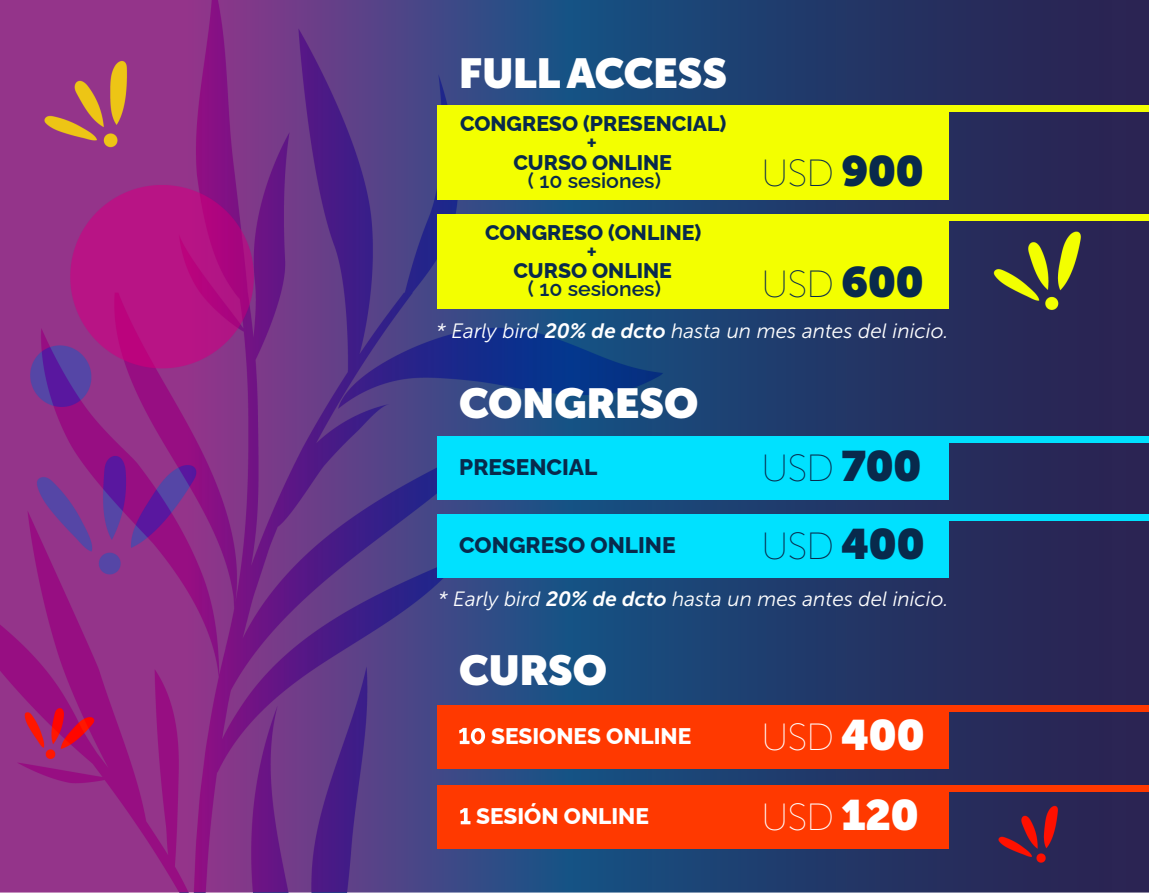
<style>
.page{position:relative;width:1149px;height:893px;background:#fff}
.page>*{position:absolute;margin:0;border:0;box-sizing:border-box;transform-origin:0 0}
.t1{font:900 41.7px "Museo Sans Display";color:#fff}
.t2{font:300 37.8px "Museo Sans Display";color:#082a4c}
.t3{font:300 37.8px "Museo Sans Display";color:#fff}
.t4{font:600 25.5px "Raleway";color:#082a4c}
.t5{font:800 22.65px "Raleway";color:#fff}
.t6{font:800 22.65px "Raleway";color:#082a4c}
.t7{font:800 21.15px "Raleway";color:#082a4c}
.t8{font:600 21.15px "Raleway";color:#082a4c}
.t9{font:italic 20.7px "Museo Sans 300";color:#fff}
.t10{font:italic 20.55px "Museo Sans 300";color:#fff}
.s1{font-weight:900;font-size:42.45px}
.s2{font-family:"Museo Sans 700"}
</style>
<div class="page">
<img style="left:0;top:0;width:1148px;height:893px">
<div style="left:437px;top:214px;width:511px;height:94px;background:#f3ff00"></div>
<div style="left:606px;top:214px;width:542px;height:6px;background:#f3ff00"></div>
<div style="left:437px;top:436px;width:511px;height:64px;background:#00e1ff"></div>
<div style="left:605px;top:436px;width:543px;height:7px;background:#00e1ff"></div>
<div style="left:437px;top:514px;width:511px;height:64px;background:#00e1ff"></div>
<div style="left:605px;top:514px;width:543px;height:7px;background:#00e1ff"></div>
<div style="left:437px;top:705px;width:511px;height:64px;background:#ff3900"></div>
<div style="left:606px;top:705px;width:542px;height:7px;background:#ff3900"></div>
<svg style="left:459px;top:728px;width:26px;height:16px"></svg>
<div style="left:437px;top:785px;width:511px;height:63px;background:#ff3900"></div>
<div style="left:606px;top:785px;width:542px;height:6px;background:#ff3900"></div>
<svg style="left:460px;top:808px;width:10px;height:16px"></svg>
<div style="left:437px;top:105px;width:511px;height:95px;background:#f3ff00"></div>
<div style="left:605px;top:105px;width:543px;height:7px;background:#f3ff00"></div>
<h1 class="t1" style="left:459px;top:49px;width:269px">FULLACCESS</h1>
<p class="t7" style="left:460px;top:107px;width:268px">CONGRESO (PRESENCIAL)</p>
<p class="t4" style="left:586px;top:123px;width:12px">+</p>
<p class="t7" style="left:513px;top:146px;width:160px">CURSO ONLINE</p>
<p class="t8" style="left:527px;top:163px;width:135px">( 10 sesiones)</p>
<p class="t7" style="left:485px;top:215px;width:218px">CONGRESO (ONLINE)</p>
<p class="t4" style="left:586px;top:231px;width:12px">+</p>
<p class="t7" style="left:513px;top:254px;width:160px">CURSO ONLINE</p>
<p class="t8" style="left:527px;top:272px;width:135px">( 10 sesiones)</p>
<h2 class="t2" style="left:761px;top:153px;width:163px">USD <span class="s1">900</span></h2>
<h2 class="t2" style="left:761px;top:263px;width:163px">USD <span class="s1">600</span></h2>
<p class="t9" style="left:436px;top:319px;width:513px">* Early bird <span class="s2">20% de dcto</span> hasta un mes antes del inicio.</p>
<h1 class="t1" style="left:459px;top:379px;width:240px">CONGRESO</h1>
<p class="t6" style="left:459px;top:449px;width:139px">PRESENCIAL</p>
<h2 class="t2" style="left:761px;top:448px;width:161px">USD <span class="s1">700</span></h2>
<p class="t6" style="left:459px;top:527px;width:218px">CONGRESO ONLINE</p>
<h2 class="t2" style="left:761px;top:526px;width:164px">USD <span class="s1">400</span></h2>
<p class="t10" style="left:438px;top:588px;width:512px">* Early bird <span class="s2">20% de dcto</span> hasta un mes antes del inicio.</p>
<h1 class="t1" style="left:459px;top:646px;width:149px">CURSO</h1>
<p class="t5" style="left:491px;top:718px;width:201px">SESIONES ONLINE</p>
<h2 class="t3" style="left:761px;top:717px;width:164px">USD <span class="s1">400</span></h2>
<p class="t5" style="left:476px;top:798px;width:174px">SESIÓN ONLINE</p>
<h2 class="t3" style="left:761px;top:797px;width:158px">USD <span class="s1">120</span></h2>
</div>
